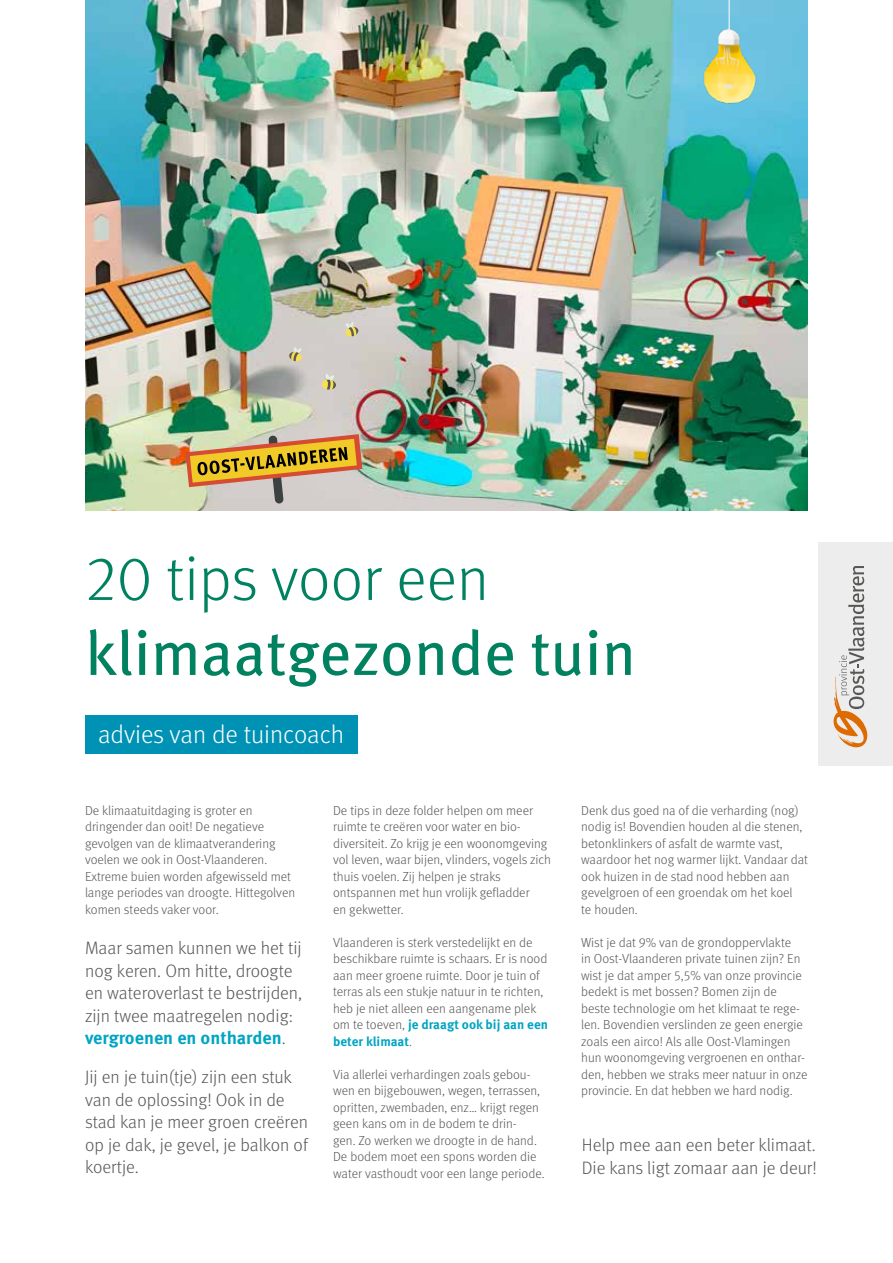
<style>
.page{position:relative;width:893px;height:1263px;background:#fff}
.page>*{position:absolute;margin:0;border:0;box-sizing:border-box;transform-origin:0 0}
.t1{font:62.55px "Meta Pro";color:#008160}
.t2{font:300 62.55px "Meta Pro";color:#008160}
.t3{font:300 25.5px "Meta Pro";letter-spacing:-.005em;color:#fff}
.t4{font:300 18px/22.5px "Meta Pro";color:#575756}
.t5{font:300 13.2px/16.5px "Meta Pro";color:#575756}
.s1{font-weight:700;color:#00a5c3}
</style>
<div class="page">
<img style="left:85px;top:0;width:723px;height:510px">
<svg style="left:289px;top:347px;width:13px;height:15px"></svg>
<svg style="left:345px;top:322px;width:14px;height:15px"></svg>
<svg style="left:322px;top:379px;width:14px;height:11px"></svg>
<svg style="left:324px;top:373px;width:12px;height:17px"></svg>
<img style="left:688px;top:29px;width:77px;height:79px">
<svg style="left:729px;top:0;width:1px;height:29px"></svg>
<svg style="left:185px;top:434px;width:177px;height:70px;background:#c9aa72"></svg>
<div style="left:85px;top:715px;width:272px;height:39px;background:#0092b4"></div>
<div style="left:819px;top:542px;width:74px;height:223px;background:#ededed"></div>
<svg style="left:833px;top:566px;width:35px;height:181px"></svg>
<h1 class="t2" style="left:85px;top:533px;width:406px">20 tips voor een</h1>
<h1 class="t1" style="left:85px;top:605px;width:553px">klimaatgezonde tuin</h1>
<h2 class="t3" style="left:98px;top:716px;width:247px">advies van de tuincoach</h2>
<p class="t5" style="left:85px;top:801px;width:212px">De klimaatuitdaging is groter en dringender dan ooit! De negatieve gevolgen van de klimaatverandering voelen we ook in Oost-Vlaanderen.<br>Extreme buien worden afgewisseld met lange periodes van droogte. Hittegolven komen steeds vaker voor.</p>
<h3 class="t4" style="left:85px;top:936px;width:219px">Maar samen kunnen we het tij nog keren. Om hitte, droogte en wateroverlast te bestrijden, zijn twee maatregelen nodig: <span class="s1">vergroenen en ontharden</span>.</h3>
<h3 class="t4" style="left:85px;top:1065px;width:225px">Jij en je tuin(tje) zijn een stuk van de oplossing! Ook in de stad kan je meer groen creëren op je dak, je gevel, je balkon of koertje.</h3>
<p class="t5" style="left:333px;top:801px;width:219px">De tips in deze folder helpen om meer ruimte te creëren voor water en bio&shy;diversiteit. Zo krijg je een woonomgeving vol leven, waar bijen, vlinders, vogels zich thuis voelen. Zij helpen je straks ontspannen met hun vrolijk gefladder<br>en gekwetter.</p>
<p class="t5" style="left:333px;top:933px;width:216px">Vlaanderen is sterk verstedelijkt en de beschikbare ruimte is schaars. Er is nood aan meer groene ruimte. Door je tuin of terras als een stukje natuur in te richten, heb je niet alleen een aangename plek om te toeven, <span class="s1">je draagt ook bij aan een beter klimaat</span>.</p>
<p class="t5" style="left:333px;top:1065px;width:213px">Via allerlei verhardingen zoals gebou&shy;wen en bijgebouwen, wegen, terrassen, opritten, zwembaden, enz… krijgt regen geen kans om in de bodem te drin-<br>gen. Zo werken we droogte in de hand.<br>De bodem moet een spons worden die water vasthoudt voor een lange periode.</p>
<p class="t5" style="left:581px;top:801px;width:228px">Denk dus goed na of die verharding (nog) nodig is! Bovendien houden al die stenen, betonklinkers of asfalt de warmte vast, waardoor het nog warmer lijkt. Vandaar dat ook huizen in de stad nood hebben aan gevelgroen of een groendak om het koel<br>te houden.</p>
<p class="t5" style="left:581px;top:933px;width:228px">Wist je dat 9% van de grondoppervlakte<br>in Oost-Vlaanderen private tuinen zijn? En wist je dat amper 5,5% van onze provincie bedekt is met bossen? Bomen zijn de beste technologie om het klimaat te rege&shy;len. Bovendien verslinden ze geen energie zoals een airco! Als alle Oost-Vlamingen hun woonomgeving vergroenen en onthar&shy;den, hebben we straks meer natuur in onze provincie. En dat hebben we hard nodig.</p>
<h3 class="t4" style="left:582px;top:1133px;width:237px">Help mee aan een beter klimaat.<br>Die kans ligt zomaar aan je deur!</h3>
</div>
